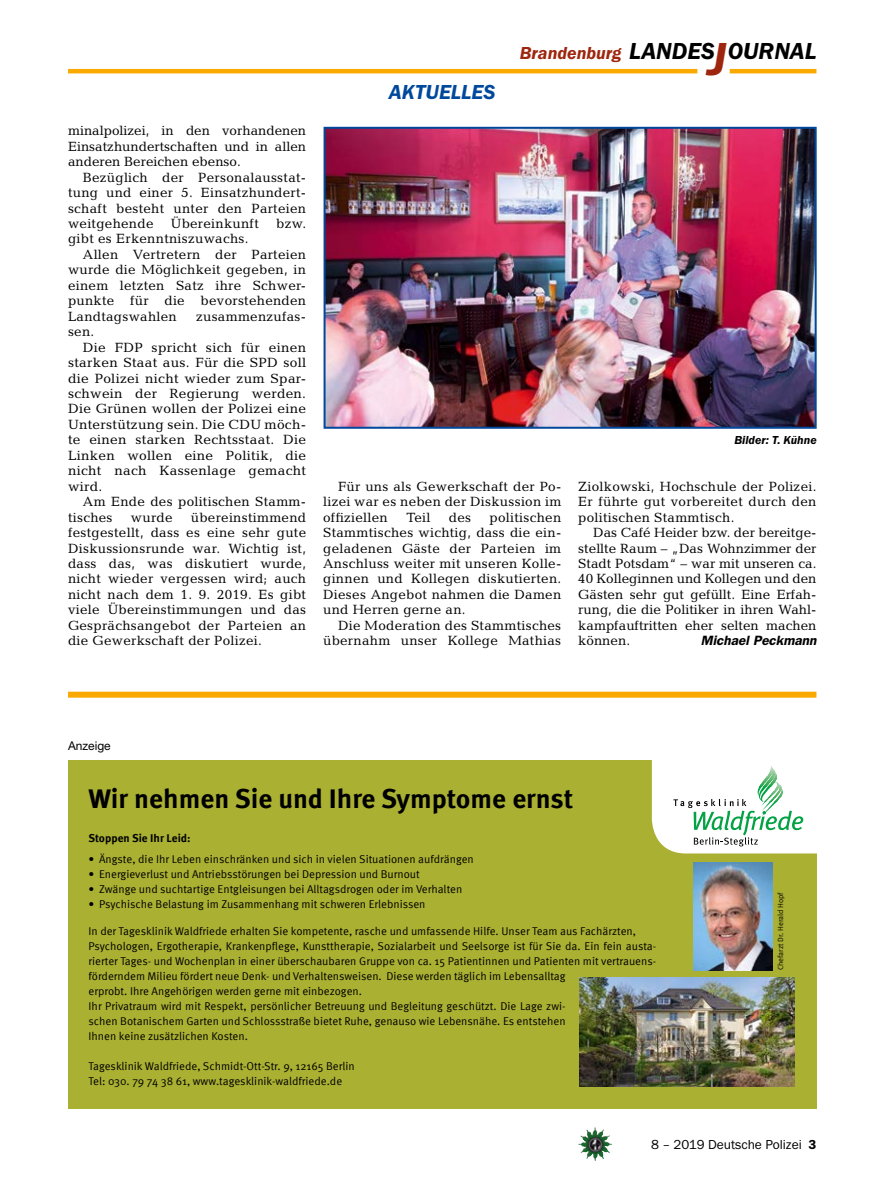
<style>
.page{position:relative;width:893px;height:1191px;background:#fff}
.page>*{position:absolute;margin:0;border:0;box-sizing:border-box;transform-origin:0 0}
.t1{font:700 27px "Meta Offc Pro";color:#000}
.t2{font:italic 600 24px "Franklin Gothic Itc T";color:#000}
._01__RUBRIKENZEILE_o{font:italic 600 21px "Franklin Gothic Itc T";color:#00489c}
.t3{font:italic 600 18px "Franklin Gothic Itc T";color:#9e260f}
._09__GRUNDTEXT___Blo{font:13.5px/15.5px "Candida";letter-spacing:.02em;color:#000;text-align:justify}
.t4{font:13.5px "Franklin Gothic Itc T";color:#000}
._09__GRUNDTEXT___Blo-2{font:italic 600 13.5px "Franklin Gothic";color:#000}
._12__BILDUNTERSCHRIF{font:italic 600 12px "Franklin Gothic Itc T";color:#000}
.t5{font:12px "Helvetica Neue";color:#000}
.t6{font:11.25px/15px "Meta Offc Pro Norm";color:#000}
.t7{font:700 11.25px "Meta Offc Pro";color:#000}
.t8{font:7.5px "Meta Offc Pro Norm";color:#000}
.s1{font-size:48px;color:#9e260f}
.s2{font-family:"Meta Sc Offc Pro Norm"}
.s3{font-weight:600}
</style>
<div class="page">
<img style="left:578px;top:1127px;width:17px;height:25px">
<hr style="left:730px;top:69px;width:86px;height:4px;background:#f9a900">
<hr style="left:68px;top:69px;width:629px;height:4px;background:#f9a900">
<div style="left:68px;top:760px;width:748px;height:349px;background:#aab032"></div>
<img style="left:579px;top:977px;width:215px;height:110px">
<img style="left:693px;top:862px;width:80px;height:108px">
<svg style="left:652px;top:760px;width:164px;height:93px;background:#e7f2ea"></svg>
<div style="left:68px;top:691px;width:748px;height:6px;background:#f9a900"></div>
<img style="left:327px;top:130px;width:487px;height:296px">
<div style="left:324px;top:127px;width:493px;height:302px;border:2px solid #00489c"></div>
<p class="_09__GRUNDTEXT___Blo" style="left:68px;top:123px;width:240px">minalpolizei, in den vorhandenen Einsatzhundertschaften und in allen anderen Bereichen ebenso.</p>
<p class="_09__GRUNDTEXT___Blo" style="left:68px;top:169px;width:240px;text-indent:15px">Bezüglich der Personalausstat&shy;tung und einer 5. Einsatzhundert&shy;schaft besteht unter den Parteien weitgehende</p>
<p class="_09__GRUNDTEXT___Blo" style="left:171px;top:216px;width:89px">Übereinkunft</p>
<p class="_09__GRUNDTEXT___Blo" style="left:276px;top:216px;width:31px">bzw.</p>
<p class="_09__GRUNDTEXT___Blo" style="left:68px;top:231px;width:182px">gibt es Erkenntniszuwachs.</p>
<p class="_09__GRUNDTEXT___Blo" style="left:68px;top:247px;width:240px;text-indent:15px">Allen Vertretern der Parteien wurde die Möglichkeit gegeben, in einem letzten Satz ihre Schwer&shy;punkte für die bevorstehenden Landtagswahlen</p>
<p class="_09__GRUNDTEXT___Blo" style="left:196px;top:308px;width:111px">zusammenzufas-</p>
<p class="_09__GRUNDTEXT___Blo" style="left:68px;top:324px;width:28px">sen.</p>
<p class="_09__GRUNDTEXT___Blo" style="left:68px;top:339px;width:240px;text-indent:15px">Die FDP spricht sich für einen starken Staat aus. Für die SPD soll die Polizei nicht wieder zum Spar&shy;schwein der Regierung werden.<br>Die Grünen wollen der Polizei eine Unterstützung sein. Die CDU möch&shy;te einen starken Rechtsstaat. Die Linken wollen eine Politik, die nicht nach Kassenlage gemacht wird.</p>
<p class="_09__GRUNDTEXT___Blo" style="left:68px;top:494px;width:240px;text-indent:15px">Am Ende des politischen Stamm&shy;tisches</p>
<p class="_09__GRUNDTEXT___Blo" style="left:68px;top:509px;width:240px;text-indent:123px">übereinstimmend festgestellt, dass es eine sehr gute Diskussionsrunde war. Wichtig ist, dass das, was diskutiert wurde, nicht wieder vergessen wird; auch nicht nach dem 1. 9. 2019. Es gibt viele Übereinstimmungen und das Gesprächsangebot der Parteien an die Gewerkschaft der Polizei.</p>
<p class="_09__GRUNDTEXT___Blo" style="left:131px;top:509px;width:43px">wurde</p>
<p class="_01__RUBRIKENZEILE_o" style="left:389px;top:80px;width:108px">AKTUELLES</p>
<p class="t3" style="left:520px;top:42px;width:103px">Brandenburg</p>
<p class="t2" style="left:629px;top:37px;width:189px">LANDES<span class="s1">J</span>OURNAL</p>
<p class="_09__GRUNDTEXT___Blo" style="left:323px;top:478px;width:240px;text-indent:15px">Für uns als Gewerkschaft der Po&shy;lizei war es neben der Diskussion im offiziellen</p>
<p class="_09__GRUNDTEXT___Blo" style="left:323px;top:509px;width:240px;text-indent:166px">politischen Stammtisches wichtig, dass die ein&shy;geladenen Gäste der Parteien im Anschluss weiter mit unseren Kolle&shy;ginnen und Kollegen diskutierten.<br>Dieses Angebot nahmen die Damen und Herren gerne an.</p>
<p class="_09__GRUNDTEXT___Blo" style="left:323px;top:617px;width:240px;text-align:right">Die Moderation des Stammtisches übernahm unser Kollege Mathias</p>
<p class="_09__GRUNDTEXT___Blo" style="left:406px;top:509px;width:26px">Teil</p>
<p class="_09__GRUNDTEXT___Blo" style="left:449px;top:509px;width:24px">des</p>
<p class="_12__BILDUNTERSCHRIF" style="left:734px;top:433px;width:84px">Bilder: T. Kühne</p>
<p class="_09__GRUNDTEXT___Blo" style="left:578px;top:478px;width:240px">Ziolkowski, Hochschule der Polizei.<br>Er führte gut vorbereitet durch den politischen Stammtisch.</p>
<p class="_09__GRUNDTEXT___Blo" style="left:578px;top:525px;width:240px;text-indent:15px">Das Café Heider bzw. der bereitge&shy;stellte Raum – „Das Wohnzimmer der Stadt Potsdam“ – war mit unseren ca.<br>40 Kolleginnen und Kollegen und den Gästen sehr gut gefüllt. Eine Erfah&shy;rung, die die Politiker in ihren Wahl&shy;kampfauftritten eher selten machen können.</p>
<p class="_09__GRUNDTEXT___Blo-2" style="left:701px;top:632px;width:117px">Michael Peckmann</p>
<p class="t5" style="left:68px;top:739px;width:44px">Anzeige</p>
<p class="t1" style="left:88px;top:777px;width:486px">Wir nehmen Sie und Ihre Symptome ernst</p>
<p class="t7" style="left:88px;top:829px;width:104px">Stoppen Sie Ihr Leid:</p>
<p class="t6" style="left:88px;top:850px;width:387px">• Ängste, die Ihr Leben einschränken und sich in vielen Situationen aufdrängen</p>
<p class="t6" style="left:88px;top:865px;width:333px">• Energieverlust und Antriebsstörungen bei Depression und Burnout</p>
<p class="t6" style="left:88px;top:880px;width:375px">• Zwänge und suchtartige Entgleisungen bei Alltagsdrogen oder im Verhalten</p>
<p class="t6" style="left:88px;top:895px;width:339px">• Psychische Belastung im Zusammenhang mit schweren Erlebnissen</p>
<p class="t6" style="left:88px;top:922px;width:569px">In der Tagesklinik Waldfriede erhalten Sie kompetente, rasche und umfassende Hilfe. Unser Team aus Fachärzten, Psychologen, Ergotherapie, Krankenpflege, Kunsttherapie, Sozialarbeit und Seelsorge ist für Sie da. Ein fein austa&shy;rierter Tages- und Wochenplan in einer überschaubaren Gruppe von ca. <span class="s2">15</span> Patientinnen und Patienten mit vertrauens&shy;förderndem Milieu fördert neue Denk- und Verhaltensweisen. Diese werden täglich im Lebensalltag<br>erprobt. Ihre Angehörigen werden gerne mit einbezogen.<br>Ihr Privatraum wird mit Respekt, persönlicher Betreuung und Begleitung geschützt. Die Lage zwi-<br>schen Botanischem Garten und Schlossstraße bietet Ruhe, genauso wie Lebensnähe. Es entstehen<br>Ihnen keine zusätzlichen Kosten.</p>
<p class="t6" style="left:89px;top:1057px;width:268px">Tagesklinik Waldfriede, Schmidt-Ott-Str. <span class="s2">9, 12165</span> Berlin<br>Tel: <span class="s2">030. 79 74 38 61</span>, www.tagesklinik-waldfriede.de</p>
<p class="t8" style="left:775px;top:970px;width:79px;rotate:-90deg">Chefarzt Dr. Herald Hopf</p>
<p class="t4" style="left:651px;top:1136px;width:167px">8 – 2019 Deutsche Polizei <span class="s3">3</span></p>
</div>
